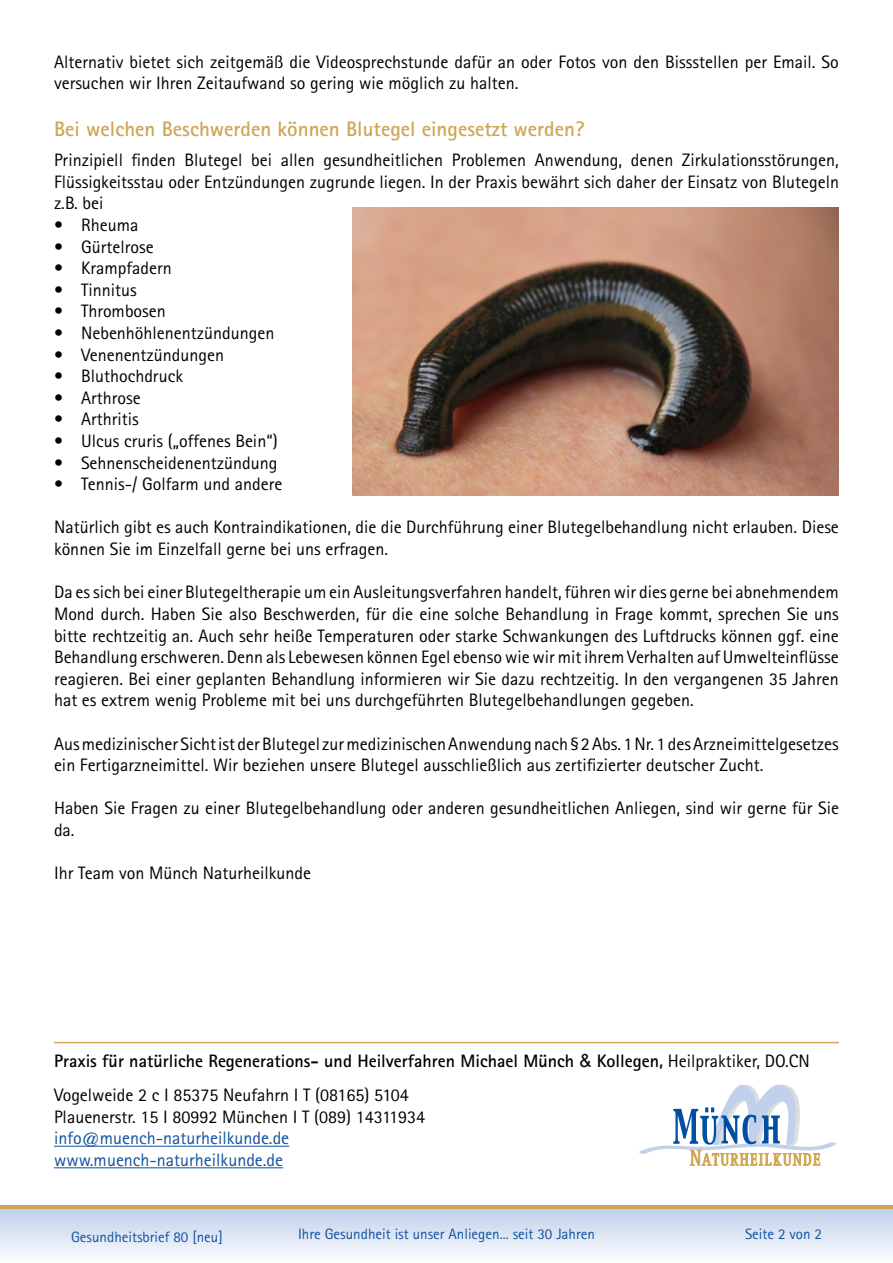
<style>
.page{position:relative;width:893px;height:1263px;background:#fff}
.page>*{position:absolute;margin:0;border:0;box-sizing:border-box;transform-origin:0 0}
.t1{font:700 21px "Rotis Sans Serif";color:#cfa655}
.t2{font:18px/21.6px "Rotis Sans Serif";color:#000}
.t3{font:700 18px/34.3px "Rotis Sans Serif";color:#000}
.t4{font:18px/21.6px "Rotis Sans Serif";color:#1051a0}
.t5{font:15px "Rotis Sans Serif";color:#1051a0}
.s1{font-family:"Arial";font-weight:400}
.s2{font-weight:400}
</style>
<div class="page">
<div style="left:0;top:1209px;width:893px;height:54px;background:linear-gradient(to bottom,#c0cfea,#fcfcfe)"></div>
<hr style="left:0;top:1205px;width:893px;height:4px;background:#cfa655">
<hr style="left:54px;top:1042px;width:785px;height:1px;background:#cfa655">
<svg style="left:639px;top:1084px;width:197px;height:81px"></svg>
<hr style="left:54px;top:1146px;width:235px;height:1px;background:#1051a0">
<hr style="left:54px;top:1167px;width:229px;height:1px;background:#1051a0">
<img style="left:353px;top:207px;width:486px;height:289px">
<p class="t2" style="left:54px;top:51px;width:786px">Alternativ bietet sich zeitgemäß die Videosprechstunde dafür an oder Fotos von den Bissstellen per Email. So versuchen wir Ihren Zeitaufwand so gering wie möglich zu halten.</p>
<p class="t1" style="left:54px;top:116px;width:532px">Bei welchen Beschwerden können Blutegel eingesetzt werden?</p>
<p class="t2" style="left:54px;top:149px;width:786px;text-align:justify">Prinzipiell finden Blutegel bei allen gesundheitlichen Problemen Anwendung, denen Zirkulationsstörungen, Flüssigkeitsstau oder Entzündungen zugrunde liegen. In der Praxis bewährt sich daher der Einsatz von Blutegeln z.B. bei</p>
<p class="t2" style="left:54px;top:214px;width:86px">• Rheuma</p>
<p class="t2" style="left:54px;top:236px;width:101px">• Gürtelrose</p>
<p class="t2" style="left:54px;top:257px;width:119px">• Krampfadern</p>
<p class="t2" style="left:54px;top:279px;width:84px">• Tinnitus</p>
<p class="t2" style="left:54px;top:300px;width:113px">• Thrombosen</p>
<p class="t2" style="left:54px;top:322px;width:222px">• Nebenhöhlenentzündungen</p>
<p class="t2" style="left:54px;top:344px;width:172px">• Venenentzündungen</p>
<p class="t2" style="left:54px;top:365px;width:130px">• Bluthochdruck</p>
<p class="t2" style="left:54px;top:387px;width:88px">• Arthrose</p>
<p class="t2" style="left:54px;top:408px;width:86px">• Arthritis</p>
<p class="t2" style="left:54px;top:430px;width:225px">• Ulcus cruris („offenes Bein“)</p>
<p class="t2" style="left:54px;top:452px;width:225px">• Sehnenscheidenentzündung</p>
<p class="t2" style="left:54px;top:473px;width:230px">• Tennis-/ Golfarm und andere</p>
<p class="t2" style="left:54px;top:516px;width:786px">Natürlich gibt es auch Kontraindikationen, die die Durchführung einer Blutegelbehandlung nicht erlauben. Diese können Sie im Einzelfall gerne bei uns erfragen.</p>
<p class="t2" style="left:54px;top:581px;width:786px;text-align:justify">Da es sich bei einer Blutegeltherapie um ein Ausleitungsverfahren handelt, führen wir dies gerne bei abnehmendem Mond durch. Haben Sie also Beschwerden, für die eine solche Behandlung in Frage kommt, sprechen Sie uns bitte rechtzeitig an. Auch sehr heiße Temperaturen oder starke Schwankungen des Luftdrucks können ggf. eine Behandlung erschweren. Denn als Lebewesen können Egel ebenso wie wir mit ihrem Verhalten auf Umwelteinflüsse reagieren. Bei einer geplanten Behandlung informieren wir Sie dazu rechtzeitig. In den vergangenen 35 Jahren hat es extrem wenig Probleme mit bei uns durchgeführten Blutegelbehandlungen gegeben.</p>
<p class="t2" style="left:54px;top:732px;width:786px">Aus medizinischer Sicht ist der Blutegel zur medizinischen Anwendung nach § 2 Abs. 1 Nr. 1 des Arzneimittelgesetzes ein Fertigarzneimittel. Wir beziehen unsere Blutegel ausschließlich aus zertifizierter deutscher Zucht.</p>
<p class="t2" style="left:54px;top:797px;width:786px">Haben Sie Fragen zu einer Blutegelbehandlung oder anderen gesundheitlichen Anliegen, sind wir gerne für Sie da.</p>
<p class="t2" style="left:54px;top:862px;width:259px">Ihr Team von Münch Naturheilkunde</p>
<p class="t3" style="left:54px;top:1043px;width:757px">Praxis für natürliche Regenerations- und Heilverfahren Michael Münch <span class="s1">&amp;</span> Kollegen, <span class="s2">Heilpraktiker, DO.CN<br>Vogelweide 2 c I 85375 Neufahrn I T (08165) 5104</span></p>
<p class="t2" style="left:54px;top:1106px;width:373px">Plauenerstr. 15 I 80992 München I T (089) 14311934</p>
<p class="t4" style="left:54px;top:1127px;width:237px">info@muench-naturheilkunde.de www.muench-naturheilkunde.de</p>
<p class="t5" style="left:71px;top:1228px;width:153px">Gesundheitsbrief 80 [neu]</p>
<p class="t5" style="left:298px;top:1225px;width:298px">Ihre Gesundheit ist unser Anliegen... seit 30 Jahren</p>
<p class="t5" style="left:745px;top:1225px;width:78px">Seite 2 von 2</p>
</div>
